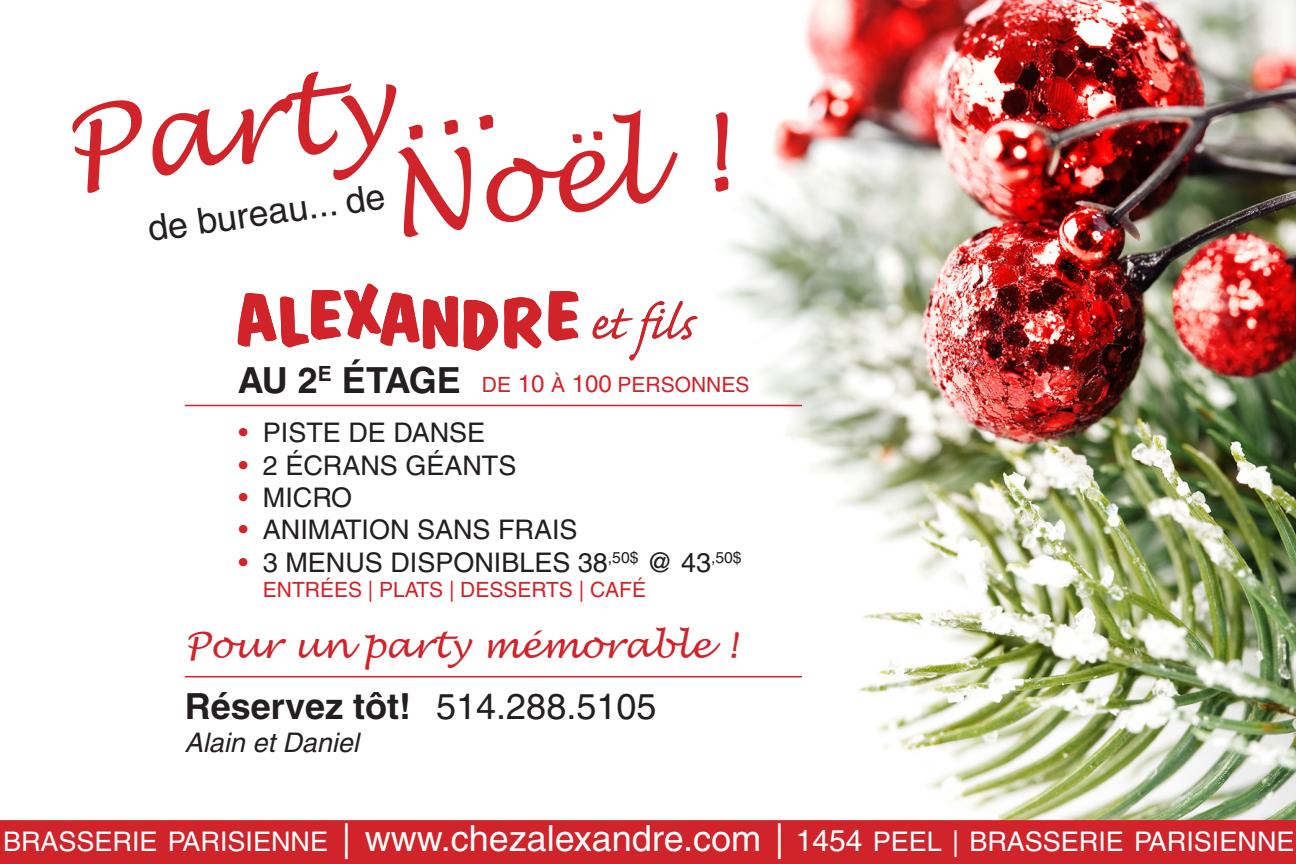
<style>
.page{position:relative;width:1296px;height:864px;background:#fff}
.page>*{position:absolute;margin:0;border:0;box-sizing:border-box;transform-origin:0 0}
.t1{font:italic 108px "Lucida Handwriting";color:#d1232a}
.t2{font:700 36px "Helvetica";color:#231f20}
.t3{font:italic 36px "Lucida Handwriting";color:#d1232a}
.t4{font:36px "Helvetica";color:#231f20}
.t5{font:27px "Helvetica";color:#231f20}
.t6{font:27px "Helvetica";color:#fff}
.t7{font:italic 27px "Helvetica";color:#231f20}
.t8{font:21px "Helvetica";color:#d1232a}
.s1{font-size:24px}
.s2{font-family:"Arena Condensed";color:#d1232a}
.s3{font-weight:400}
.s4{font-size:36px}
.s5{font-size:30px}
</style>
<div class="page">
<img style="left:679px;top:0;width:617px;height:820px">
<hr style="left:185px;top:405px;width:617px;height:1px;background:#d1232a">
<hr style="left:185px;top:676px;width:617px;height:1px;background:#d1232a">
<svg style="left:464px;top:300px;width:34px;height:51px"></svg>
<svg style="left:548px;top:291px;width:30px;height:50px"></svg>
<svg style="left:238px;top:284px;width:220px;height:65px"></svg>
<svg style="left:504px;top:297px;width:37px;height:52px"></svg>
<svg style="left:593px;top:301px;width:104px;height:60px"></svg>
<div style="left:0;top:820px;width:1296px;height:44px;background:#d1232a"></div>
<p class="t1" style="left:55px;top:85px;width:436px;rotate:-8deg">Party...</p>
<p class="t1" style="left:376px;top:135px;width:347px;rotate:-8deg">Noël !</p>
<p class="t4" style="left:145px;top:208px;width:241px;rotate:-8deg">de bureau... de</p>
<p class="t2" style="left:238px;top:358px;width:225px">AU 2<sup>E</sup> ÉTAGE</p>
<p class="t8" style="left:482px;top:372px;width:269px">DE <span class="s1">10</span> À <span class="s1">100</span> PERSONNES</p>
<p class="t5" style="left:239px;top:417px;width:248px"><span class="s2">•</span> PISTE DE DANSE</p>
<p class="t5" style="left:239px;top:450px;width:279px"><span class="s2">•</span> 2 ÉCRANS GÉANTS</p>
<p class="t5" style="left:239px;top:482px;width:115px"><span class="s2">•</span> MICRO</p>
<p class="t5" style="left:239px;top:514px;width:340px"><span class="s2">•</span> ANIMATION SANS FRAIS</p>
<p class="t5" style="left:239px;top:547px;width:504px"><span class="s2">•</span> 3 MENUS DISPONIBLES 38<sup>,50$</sup> @ 43<sup>,50$</sup></p>
<p class="t8" style="left:263px;top:578px;width:385px">ENTRÉES | PLATS | DESSERTS | CAFÉ</p>
<p class="t3" style="left:185px;top:624px;width:554px">Pour un party mémorable !</p>
<p class="t2" style="left:185px;top:685px;width:473px">Réservez tôt! <span class="s3">514.288.5105</span></p>
<p class="t7" style="left:185px;top:727px;width:176px">Alain et Daniel</p>
<p class="t6" style="left:3px;top:826px;width:1293px">BRASSERIE PARISIENNE <span class="s4">| www.chezalexandre.com |</span> <span class="s5">1454</span> PEEL | BRASSERIE PARISIENNE</p>
</div>
